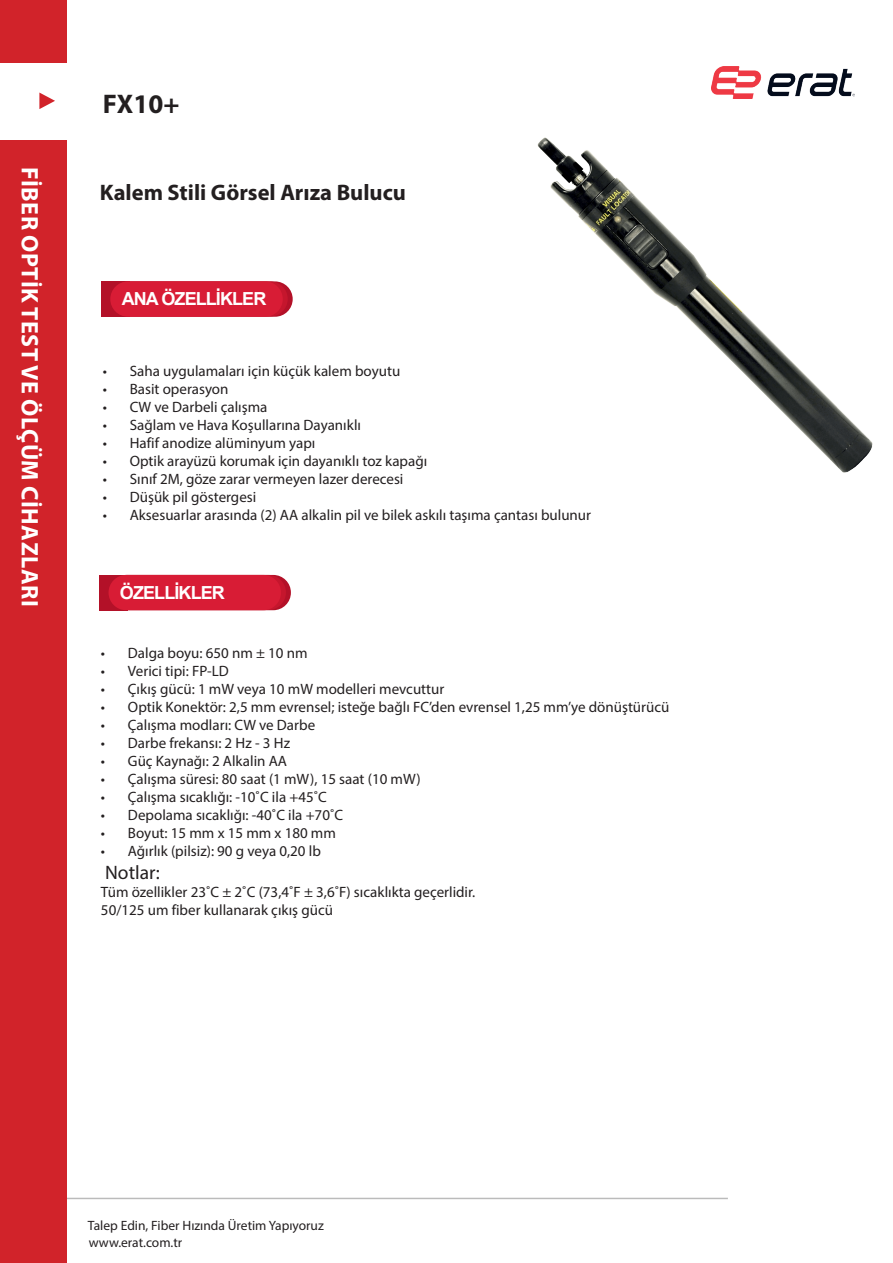
<style>
.page{position:relative;width:893px;height:1263px;background:#fff}
.page>*{position:absolute;margin:0;border:0;box-sizing:border-box;transform-origin:0 0}
.t1{font:700 27px "Myriad Pro";color:#231f20}
.t2{font:700 24px "Myriad Pro";letter-spacing:.02em;color:#fff}
.t3{font:700 22.5px "Myriad Pro";color:#231f20}
.t4{font:19.5px "Myriad Pro";color:#231f20}
.t5{font:700 18px "Arial";letter-spacing:-.05em;color:#fff}
.t6{font:15px/18px "Myriad Pro";color:#231f20}
.t7{font:13.5px "Myriad Pro";color:#231f20}
</style>
<div class="page">
<hr style="left:0;top:1198px;width:728px;height:1px;background:#000">
<div style="left:0;top:140px;width:67px;height:1123px;background:#d1232a"></div>
<svg style="left:39px;top:93px;width:16px;height:16px"></svg>
<div style="left:0;top:0;width:67px;height:63px;background:#d1232a"></div>
<img style="left:712px;top:67px;width:142px;height:31px">
<img style="left:537px;top:137px;width:336px;height:336px">
<div style="left:102px;top:281px;width:28px;height:36px;background:#b31128"></div>
<svg style="left:111px;top:281px;width:182px;height:36px"></svg>
<div style="left:111px;top:281px;width:177px;height:35px;background:#c5162d;border-radius:17px"></div>
<div style="left:110px;top:281px;width:173px;height:36px;background:#d81c35;border-radius:18px"></div>
<div style="left:100px;top:575px;width:28px;height:35px;background:#b31128"></div>
<div style="left:109px;top:575px;width:182px;height:35px;background:#b31128;border-radius:18px"></div>
<div style="left:109px;top:575px;width:177px;height:35px;background:#c5162d;border-radius:17px"></div>
<div style="left:109px;top:575px;width:172px;height:35px;background:#d81c35;border-radius:18px"></div>
<h2 class="t2" style="left:44px;top:167px;width:441px;rotate:90deg">FİBER OPTİK TEST VE ÖLÇÜM CİHAZLARI</h2>
<h1 class="t1" style="left:103px;top:89px;width:78px">FX10+</h1>
<h3 class="t3" style="left:100px;top:180px;width:307px">Kalem Stili Görsel Arıza Bulucu</h3>
<p class="t5" style="left:122px;top:286px;width:146px">ANA ÖZELLİKLER</p>
<p class="t6" style="left:103px;top:362px;width:299px">• Saha uygulamaları için küçük kalem boyutu</p>
<p class="t6" style="left:103px;top:380px;width:127px">• Basit operasyon</p>
<p class="t6" style="left:103px;top:398px;width:166px">• CW ve Darbeli çalışma</p>
<p class="t6" style="left:103px;top:416px;width:260px">• Sağlam ve Hava Koşullarına Dayanıklı</p>
<p class="t6" style="left:103px;top:434px;width:214px">• Hafif anodize alüminyum yapı</p>
<p class="t6" style="left:103px;top:452px;width:326px">• Optik arayüzü korumak için dayanıklı toz kapağı</p>
<p class="t6" style="left:103px;top:470px;width:302px">• Sınıf 2M, göze zarar vermeyen lazer derecesi</p>
<p class="t6" style="left:103px;top:488px;width:155px">• Düşük pil göstergesi</p>
<p class="t6" style="left:103px;top:506px;width:490px">• Aksesuarlar arasında (2) AA alkalin pil ve bilek askılı taşıma çantası bulunur</p>
<p class="t5" style="left:120px;top:580px;width:106px">ÖZELLİKLER</p>
<p class="t6" style="left:101px;top:643px;width:208px">• Dalga boyu: 650 nm ± 10 nm</p>
<p class="t6" style="left:101px;top:661px;width:129px">• Verici tipi: FP-LD</p>
<p class="t6" style="left:101px;top:679px;width:345px">• Çıkış gücü: 1 mW veya 10 mW modelleri mevcuttur</p>
<p class="t6" style="left:101px;top:697px;width:570px">• Optik Konektör: 2,5 mm evrensel; isteğe bağlı FC’den evrensel 1,25 mm’ye dönüştürücü</p>
<p class="t6" style="left:101px;top:715px;width:216px">• Çalışma modları: CW ve Darbe</p>
<p class="t6" style="left:101px;top:733px;width:191px">• Darbe frekansı: 2 Hz - 3 Hz</p>
<p class="t6" style="left:101px;top:751px;width:188px">• Güç Kaynağı: 2 Alkalin AA</p>
<p class="t6" style="left:101px;top:769px;width:321px">• Çalışma süresi: 80 saat (1 mW), 15 saat (10 mW)</p>
<p class="t6" style="left:101px;top:787px;width:227px">• Çalışma sıcaklığı: -10˚C ila +45˚C</p>
<p class="t6" style="left:101px;top:805px;width:244px">• Depolama sıcaklığı: -40˚C ila +70˚C</p>
<p class="t6" style="left:101px;top:823px;width:236px">• Boyut: 15 mm x 15 mm x 180 mm</p>
<p class="t6" style="left:101px;top:841px;width:221px">• Ağırlık (pilsiz): 90 g veya 0,20 lb</p>
<h3 class="t4" style="left:105px;top:860px;width:56px">Notlar:</h3>
<p class="t6" style="left:101px;top:883px;width:376px">Tüm özellikler 23˚C ± 2˚C (73,4˚F ± 3,6˚F) sıcaklıkta geçerlidir.<br>50/125 um fiber kullanarak çıkış gücü</p>
<p class="t7" style="left:88px;top:1217px;width:237px">Talep Edin, Fiber Hızında Üretim Yapıyoruz</p>
<p class="t7" style="left:89px;top:1234px;width:95px">www.erat.com.tr</p>
</div>
